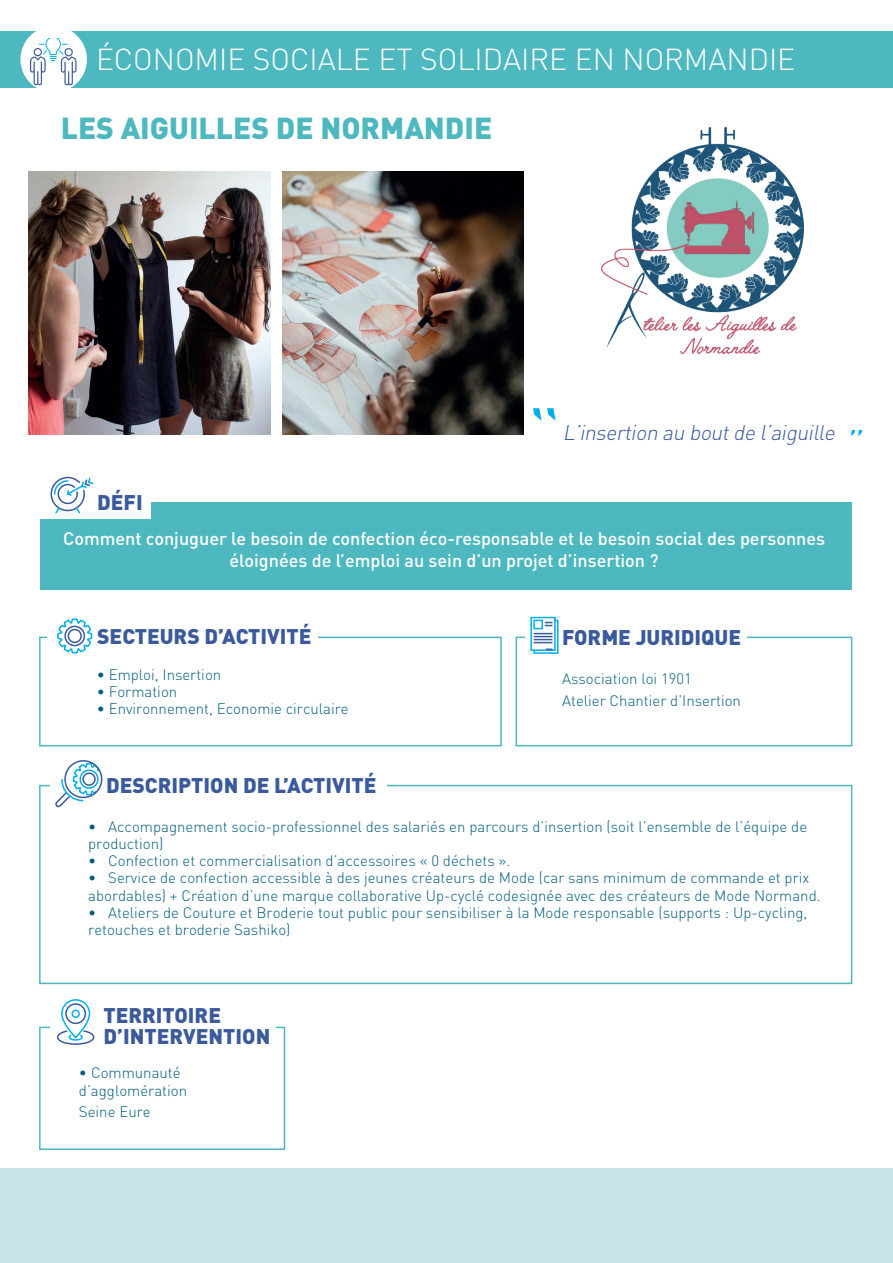
<style>
.page{position:relative;width:893px;height:1263px;background:#fff}
.page>*{position:absolute;margin:0;border:0;box-sizing:border-box;transform-origin:0 0}
.t1{font:italic 300 45px "DIN";color:#00aeef}
.t2{font:300 30px "DIN";color:#fff}
.t3{font:900 30px "DIN";color:#4eb8c0}
.t4{font:900 21px/21px "DIN";color:#3a5a9c}
.t5{font:italic 300 21px "DIN";color:#3a5a9c}
.t6{font:500 18px/21.6px "DIN";color:#fff;text-align:center}
.t7{font:300 15px/17.2px "DIN";color:#005d7e}
</style>
<div class="page">
<img style="left:601px;top:127px;width:203px;height:226px">
<img style="left:28px;top:171px;width:243px;height:264px">
<div style="left:0;top:1168px;width:893px;height:95px;background:#cae5e9"></div>
<div style="left:0;top:31px;width:893px;height:56px;background:#4eb8c0"></div>
<div style="left:20px;top:26px;width:67px;height:67px;background:#fff;border-radius:50%"></div>
<div style="left:516px;top:637px;width:336px;height:109px;border:2px solid #4eb8c0"></div>
<div style="left:525px;top:632px;width:222px;height:13px;background:#fff"></div>
<svg style="left:530px;top:616px;width:29px;height:38px"></svg>
<div style="left:40px;top:503px;width:812px;height:87px;background:#4eb8c0"></div>
<div style="left:28px;top:495px;width:122px;height:24px;background:#fff"></div>
<svg style="left:50px;top:476px;width:44px;height:38px"></svg>
<div style="left:39px;top:1027px;width:246px;height:123px;border:2px solid #4eb8c0"></div>
<div style="left:50px;top:1022px;width:225px;height:13px;background:#fff"></div>
<div style="left:61px;top:999px;width:29px;height:39px;border:2px solid #00aeef;border-radius:14px"></div>
<svg style="left:57px;top:1029px;width:38px;height:16px"></svg>
<div style="left:65px;top:1003px;width:21px;height:21px;border:2px solid #3a5a9c;border-radius:50%"></div>
<div style="left:71px;top:1009px;width:9px;height:9px;border:2px solid #00aeef;border-radius:50%"></div>
<div style="left:39px;top:637px;width:463px;height:109px;border:2px solid #4eb8c0"></div>
<div style="left:47px;top:633px;width:271px;height:13px;background:#fff"></div>
<svg style="left:57px;top:618px;width:36px;height:36px"></svg>
<div style="left:39px;top:785px;width:813px;height:199px;border:2px solid #4eb8c0"></div>
<div style="left:50px;top:780px;width:337px;height:13px;background:#fff"></div>
<div style="left:64px;top:760px;width:38px;height:38px;border:2px solid #3a5a9c;border-radius:50%"></div>
<svg style="left:55px;top:762px;width:46px;height:46px"></svg>
<svg style="left:30px;top:38px;width:46px;height:47px"></svg>
<img style="left:282px;top:171px;width:241px;height:264px">
<h2 class="t2" style="left:96px;top:41px;width:701px">ÉCONOMIE SOCIALE ET SOLIDAIRE EN NORMANDIE</h2>
<h2 class="t3" style="left:61px;top:108px;width:433px">LES AIGUILLES DE NORMANDIE</h2>
<h3 class="t4" style="left:97px;top:491px;width:47px">DÉFI</h3>
<h3 class="t5" style="left:563px;top:419px;width:278px">L’insertion au boutde l’aiguille</h3>
<h1 class="t1" style="left:842px;top:418px;width:30px">”</h1>
<p class="t6" style="left:63px;top:527px;width:764px">Comment conjuguer le besoin de confection éco-responsable et le besoin social des personnes éloignées de l’emploi au sein d’un projet d’insertion ?</p>
<h3 class="t4" style="left:97px;top:625px;width:216px">SECTEURS D’ACTIVITÉ</h3>
<p class="t7" style="left:97px;top:666px;width:126px">• Emploi, Insertion</p>
<p class="t7" style="left:97px;top:683px;width:82px">• Formation</p>
<p class="t7" style="left:97px;top:700px;width:253px">• Environnement, Economie circulaire</p>
<h3 class="t4" style="left:106px;top:774px;width:272px">DESCRIPTION DE L’ACTIVITÉ</h3>
<h3 class="t4" style="left:562px;top:625px;width:181px">FORME JURIDIQUE</h3>
<p class="t7" style="left:562px;top:668px;width:180px;line-height:21.5px">Association loi 1901<br>Atelier Chantier d’Insertion</p>
<p class="t7" style="left:88px;top:817px;width:720px">• Accompagnement socio-professionnel des salariés en parcours d’insertion (soit l’ensemble de l’équipe de production)</p>
<p class="t7" style="left:88px;top:852px;width:424px">• Confection et commercialisation d’accessoires « 0 déchets ».</p>
<p class="t7" style="left:88px;top:869px;width:734px">• Service de confection accessible à des jeunes créateurs de Mode (car sans minimum de commande et prix abordables) + Création d’une marque collaborative Up-cyclé codesignée avec des créateurs de Mode Normand.</p>
<p class="t7" style="left:88px;top:904px;width:721px">• Ateliers de Couture et Broderie tout public pour sensibiliser à la Mode responsable (supports : Up-cycling, retouches et broderie Sashiko)</p>
<h3 class="t4" style="left:104px;top:1004px;width:168px">TERRITOIRE<br>D’INTERVENTION</h3>
<p class="t7" style="left:79px;top:1064px;width:110px">• Communauté d’agglomération</p>
<p class="t7" style="left:79px;top:1103px;width:73px">Seine Eure</p>
</div>
